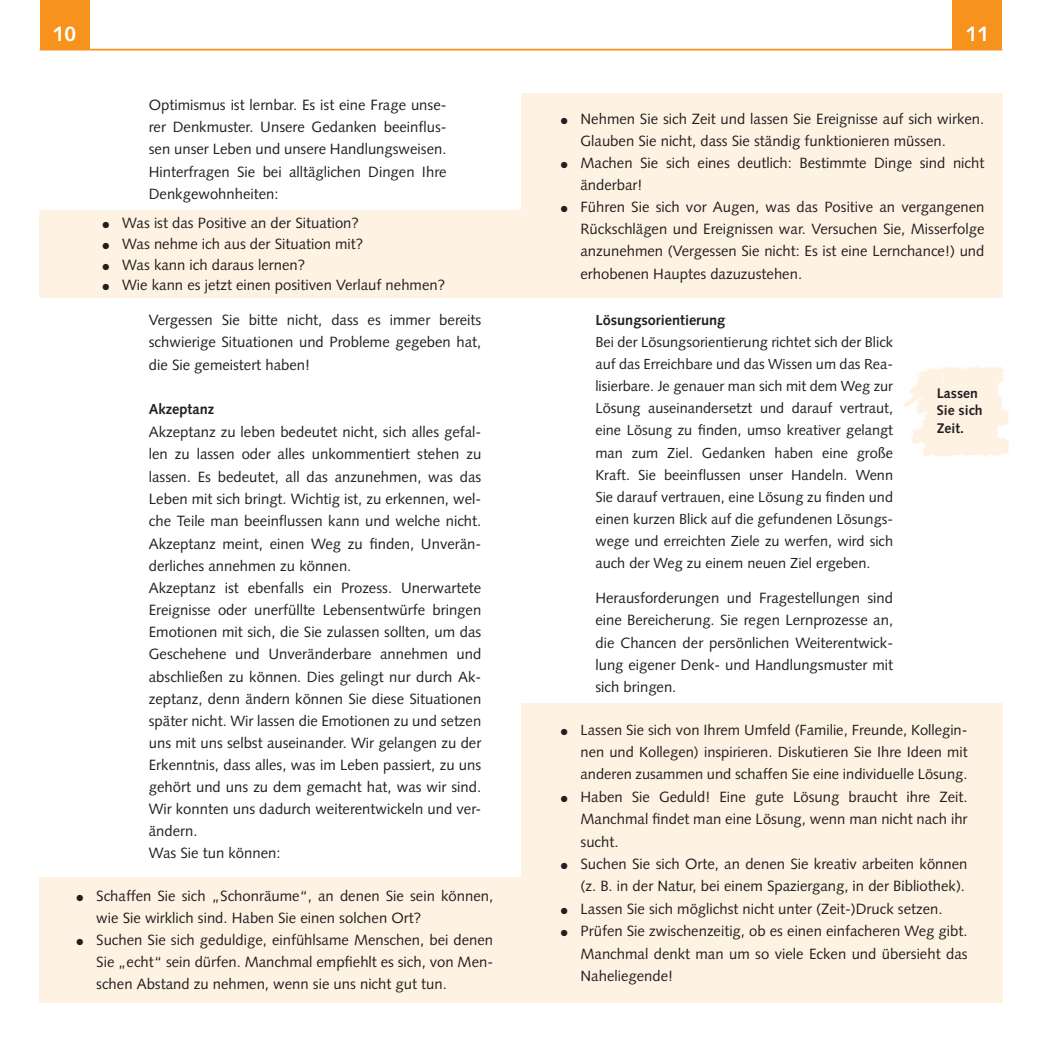
<style>
.page{position:relative;width:1042px;height:1042px;background:#fff}
.page>*{position:absolute;margin:0;border:0;box-sizing:border-box;transform-origin:0 0}
.t1{font:700 21px "Syntax";color:#fff}
.t2{font:14.88px/22.2px "Syntax";color:#231f20;text-align:justify}
.t3{font:14.7px/22.4px "Syntax";color:#231f20;text-align:justify}
.t4{font:14.53px/22.1px "Syntax";color:#231f20;text-align:justify}
.t5{font:700 14.53px "Syntax";color:#231f20}
.t6{font:700 14px/17.5px "Syntax";color:#231f20}
</style>
<div class="page">
<div style="left:40px;top:0;width:49px;height:50px;background:#f7931d"></div>
<div style="left:952px;top:0;width:50px;height:50px;background:#f7931d"></div>
<hr style="left:40px;top:49px;width:962px;height:1px;background:#f7931d">
<div style="left:521px;top:703px;width:481px;height:299px;background:#fef2e3"></div>
<div style="left:521px;top:93px;width:481px;height:205px;background:#fef2e3"></div>
<div style="left:40px;top:211px;width:481px;height:87px;background:#fef2e3"></div>
<img style="left:904px;top:366px;width:105px;height:91px">
<div style="left:40px;top:877px;width:481px;height:125px;background:#fef2e3"></div>
<h1 class="t1" style="left:53px;top:21px;width:25px">10</h1>
<h1 class="t1" style="left:966px;top:21px;width:25px">11</h1>
<p class="t2" style="left:149px;top:94px;width:299px">Optimismus ist lernbar. Es ist eine Frage unse&shy;rer Denkmuster. Unsere Gedanken beeinflus&shy;sen unser Leben und unsere Handlungsweisen.<br>Hinterfragen Sie bei alltäglichen Dingen Ihre Denkgewohnheiten:</p>
<p class="t2" style="left:102px;top:212px;width:258px">● Was ist das Positive an der Situation?</p>
<p class="t2" style="left:102px;top:233px;width:262px">● Was nehme ich aus der Situation mit?</p>
<p class="t2" style="left:102px;top:253px;width:204px">● Was kann ich daraus lernen?</p>
<p class="t2" style="left:102px;top:274px;width:344px">● Wie kann es jetzt einen positiven Verlauf nehmen?</p>
<p class="t2" style="left:149px;top:309px;width:334px">Vergessen Sie bitte nicht, dass es immer bereits schwierige Situationen und Probleme gegeben hat, die Sie gemeistert haben!</p>
<p class="t5" style="left:149px;top:401px;width:67px">Akzeptanz</p>
<p class="t2" style="left:149px;top:421px;width:334px;text-align:left">Akzeptanz zu leben bedeutet nicht, sich alles gefal&shy;len zu lassen oder alles unkommentiert stehen zu lassen. Es bedeutet, all das anzunehmen, was das Leben mit sich bringt. Wichtig ist, zu erkennen, wel&shy;che Teile man beeinflussen kann und welche nicht.<br>Akzeptanz meint, einen Weg zu finden, Unverän&shy;derliches annehmen zu können.<br>Akzeptanz ist ebenfalls ein Prozess. Unerwartete Ereignisse oder unerfüllte Lebensentwürfe bringen Emotionen mit sich, die Sie zulassen sollten, um das Geschehene und Unveränderbare annehmen und abschließen zu können. Dies gelingt nur durch Ak&shy;zeptanz, denn ändern können Sie diese Situationen später nicht. Wir lassen die Emotionen zu und setzen uns mit uns selbst auseinander. Wir gelangen zu der Erkenntnis, dass alles, was im Leben passiert, zu uns gehört und uns zu dem gemacht hat, was wir sind.<br>Wir konnten uns dadurch weiterentwickeln und ver&shy;ändern.<br>Was Sie tun können:</p>
<p class="t2" style="left:96px;top:884px;width:398px;text-indent:-20px">● Schaffen Sie sich „Schonräume“, an denen Sie sein können, wie Sie wirklich sind. Haben Sie einen solchen Ort?</p>
<p class="t2" style="left:96px;top:928px;width:398px;text-indent:-20px">● Suchen Sie sich geduldige, einfühlsame Menschen, bei denen Sie „echt“ sein dürfen. Manchmal empfiehlt es sich, von Men&shy;schen Abstand zu nehmen, wenn sie uns nicht gut tun.</p>
<p class="t2" style="left:580px;top:108px;width:405px;text-indent:-20px">● Nehmen Sie sich Zeit und lassen Sie Ereignisse auf sich wirken.<br>Glauben Sie nicht, dass Sie ständig funktionieren müssen.</p>
<p class="t2" style="left:580px;top:152px;width:405px;text-indent:-20px">● Machen Sie sich eines deutlich: Bestimmte Dinge sind nicht änderbar!</p>
<p class="t2" style="left:580px;top:196px;width:405px;text-indent:-20px">● Führen Sie sich vor Augen, was das Positive an vergangenen Rückschlägen und Ereignissen war. Versuchen Sie, Misserfolge anzunehmen (Vergessen Sie nicht: Es ist eine Lernchance!) und erhobenen Hauptes dazuzustehen.</p>
<p class="t5" style="left:595px;top:311px;width:131px">Lösungsorientierung</p>
<p class="t4" style="left:595px;top:331px;width:299px">Bei der Lösungsorientierung richtet sich der Blick auf das Erreichbare und das Wissen um das Rea&shy;lisierbare. Je genauer man sich mit dem Weg zur Lösung auseinandersetzt und darauf vertraut, eine Lösung zu finden, umso kreativer gelangt man zum Ziel. Gedanken haben eine große Kraft. Sie beeinflussen unser Handeln. Wenn Sie darauf vertrauen, eine Lösung zu finden und einen kurzen Blick auf die gefundenen Lösungs&shy;wege und erreichten Ziele zu werfen, wird sich auch der Weg zu einem neuen Ziel ergeben.</p>
<p class="t2" style="left:595px;top:586px;width:299px">Herausforderungen und Fragestellungen sind eine Bereicherung. Sie regen Lernprozesse an, die Chancen der persönlichen Weiterentwick&shy;lung eigener Denk- und Handlungsmuster mit sich bringen.</p>
<p class="t3" style="left:580px;top:718px;width:388px;text-indent:-20px">● Lassen Sie sich von Ihrem Umfeld (Familie, Freunde, Kollegin&shy;nen und Kollegen) inspirieren. Diskutieren Sie Ihre Ideen mit anderen zusammen und schaffen Sie eine individuelle Lösung.</p>
<p class="t2" style="left:580px;top:785px;width:388px;text-indent:-20px">● Haben Sie Geduld! Eine gute Lösung braucht ihre Zeit.<br>Manchmal findet man eine Lösung, wenn man nicht nach ihr sucht.</p>
<p class="t2" style="left:561px;top:852px;width:408px;text-align:right">● Suchen Sie sich Orte, an denen Sie kreativ arbeiten können (z. B. in der Natur, bei einem Spaziergang, in der Bibliothek).</p>
<p class="t2" style="left:561px;top:897px;width:383px">● Lassen Sie sich möglichst nicht unter (Zeit-)Druck setzen.</p>
<p class="t2" style="left:580px;top:920px;width:388px;text-indent:-20px">● Prüfen Sie zwischenzeitig, ob es einen einfacheren Weg gibt.<br>Manchmal denkt man um so viele Ecken und übersieht das Naheliegende!</p>
<p class="t6" style="left:937px;top:384px;width:47px">Lassen<br>Sie sich<br>Zeit.</p>
</div>
